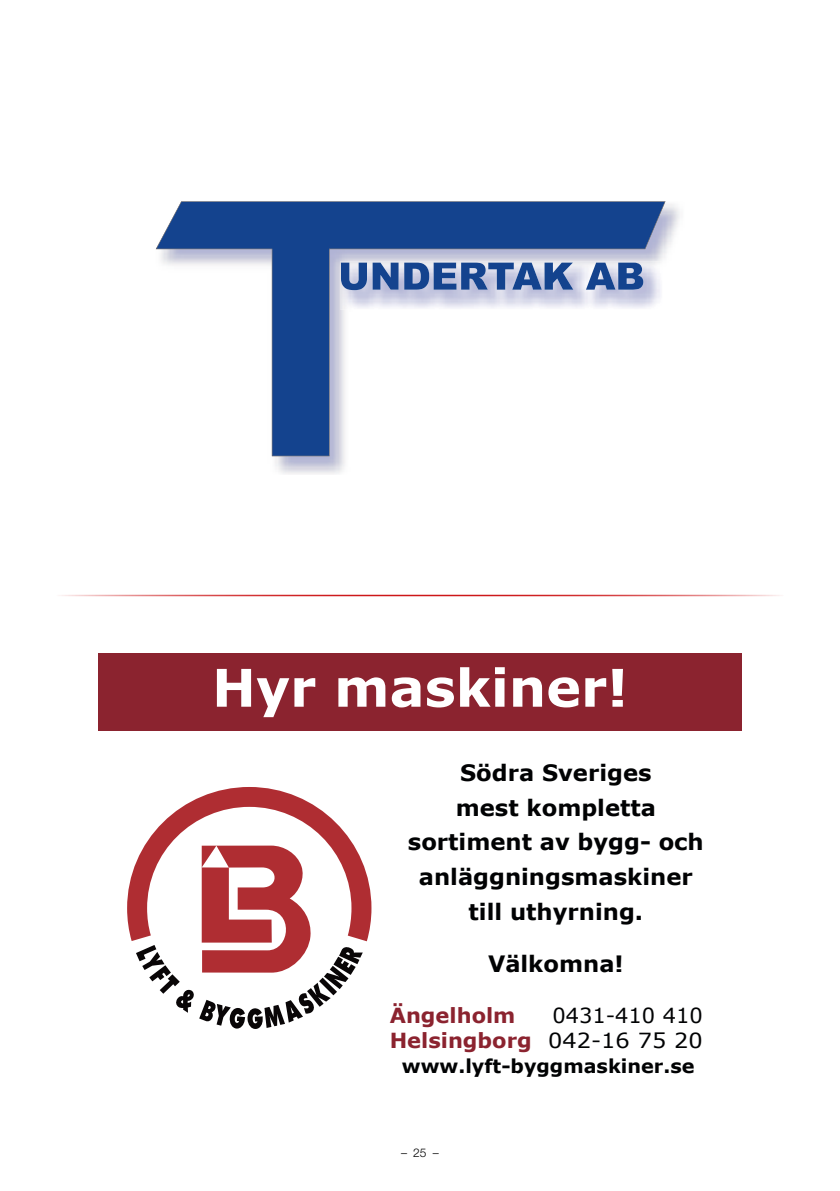
<style>
.page{position:relative;width:840px;height:1191px;background:#fff}
.page>*{position:absolute;margin:0;border:0;box-sizing:border-box;transform-origin:0 0}
.t1{font:700 22.6px/34.6px "Verdana";color:#010203;text-align:center}
.t2{font:20.8px/25px "Verdana";color:#010203;text-align:right}
.t3{font:700 20.8px "Verdana";color:#8b232f}
.t4{font:700 19px "Verdana";color:#010203}
.t5{font:300 12px "Helvetica Neue LT Pro";color:#000}
.s1{font-weight:700;color:#8b232f}
</style>
<div class="page">
<hr style="left:57px;top:595px;width:725px;height:1px;background:#cd1719">
<svg style="left:127px;top:787px;width:244px;height:242px"></svg>
<div style="left:98px;top:653px;width:643px;height:77px;background:#8b232f"></div>
<svg style="left:217px;top:669px;width:98px;height:48px"></svg>
<svg style="left:338px;top:677px;width:47px;height:29px"></svg>
<svg style="left:391px;top:677px;width:29px;height:30px"></svg>
<svg style="left:427px;top:677px;width:26px;height:30px"></svg>
<svg style="left:460px;top:667px;width:44px;height:39px"></svg>
<svg style="left:513px;top:677px;width:28px;height:29px"></svg>
<svg style="left:548px;top:677px;width:30px;height:30px"></svg>
<svg style="left:585px;top:678px;width:21px;height:28px"></svg>
<svg style="left:612px;top:669px;width:10px;height:37px"></svg>
<svg style="left:156px;top:201px;width:509px;height:255px"></svg>
<img style="left:340px;top:261px;width:322px;height:48px">
<svg style="left:341px;top:263px;width:302px;height:27px;background:#6480b3"></svg>
<div style="left:349px;top:312px;width:327px;height:154px;background:#fff"></div>
<p class="t1" style="left:407px;top:755px;width:297px">Södra Sveriges<br>mest kompletta sortiment av bygg- och anläggningsmaskiner till uthyrning.</p>
<p class="t1" style="left:487px;top:945px;width:137px">Välkomna!</p>
<p class="t3" style="left:389px;top:1000px;width:127px">Ängelholm</p>
<p class="t2" style="left:389px;top:1002px;width:314px">0431-410 410<br><span class="s1">Helsingborg</span> 042-16 75 20</p>
<p class="t4" style="left:402px;top:1052px;width:294px">www.lyft-byggmaskiner.se</p>
<p class="t5" style="left:401px;top:1145px;width:39px">–25–</p>
</div>
